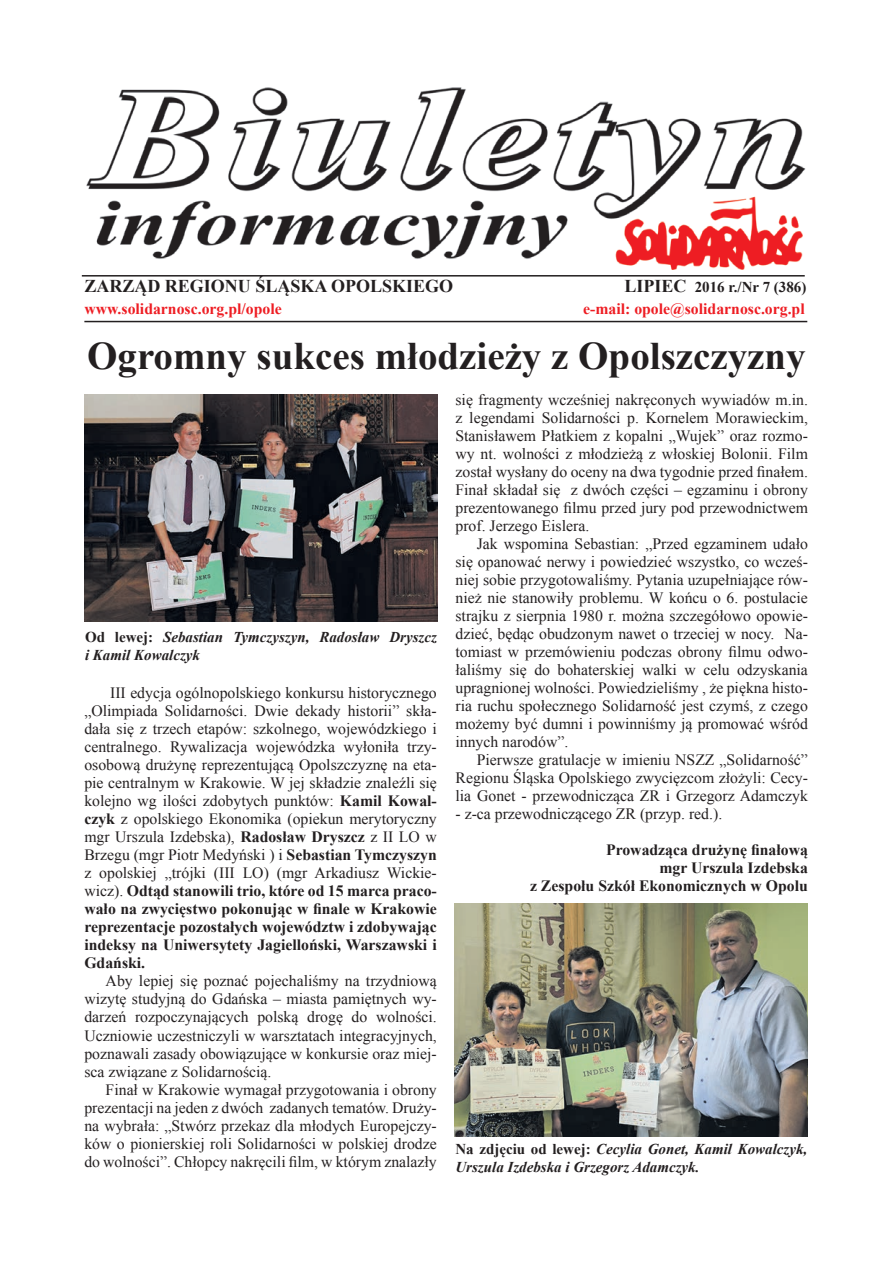
<style>
.page{position:relative;width:893px;height:1263px;background:#fff}
.page>*{position:absolute;margin:0;border:0;box-sizing:border-box;transform-origin:0 0}
.t1{font:700 39px "Times New Roman";color:#231f20}
.t2{font:700 18px "Times New Roman";color:#231f20}
.t3{font:15.75px/18px "Times New Roman";color:#231f20;text-align:justify}
.t4{font:700 15.75px/18px "Times New Roman";color:#231f20;text-align:right}
.t5{font:700 15.75px "Times New Roman";color:#ee1d23}
.t6{font:italic 700 15px/18px "Times New Roman";color:#231f20}
.t7{font:700 15px "Times New Roman";color:#231f20}
.s1{font-size:18px}
.s2{font-style:normal}
.s3{font-weight:700}
</style>
<div class="page">
<hr style="left:82px;top:275px;width:723px;height:2px;background:#231f20">
<hr style="left:84px;top:321px;width:723px;height:1px;background:#231f20">
<img style="left:86px;top:87px;width:720px;height:182px">
<img style="left:455px;top:904px;width:352px;height:233px">
<img style="left:84px;top:394px;width:353px;height:227px">
<p class="t2" style="left:84px;top:273px;width:370px">ZARZĄD REGIONU ŚLĄSKA OPOLSKIEGO</p>
<p class="t7" style="left:624px;top:277px;width:183px"><span class="s1">LIPIEC</span> 2016 r./Nr 7 (386)</p>
<p class="t5" style="left:84px;top:297px;width:199px">www.solidarnosc.org.pl/opole</p>
<p class="t5" style="left:583px;top:298px;width:223px">e-mail: opole@solidarnosc.org.pl</p>
<h1 class="t1" style="left:87px;top:328px;width:720px">Ogromny sukces młodzieży z Opolszczyzny</h1>
<p class="t3" style="left:455px;top:390px;width:354px">się fragmenty wcześniej nakręconych wywiadów m.in. z legendami Solidarności p. Kornelem Morawieckim, Stanisławem Płatkiem z kopalni „Wujek” oraz rozmo&shy;wy nt. wolności z młodzieżą z włoskiej Bolonii. Film został wysłany do oceny na dwa tygodnie przed finałem.<br>Finał składał się z dwóch części – egzaminu i obrony prezentowanego filmu przed jury pod przewodnictwem prof. Jerzego Eislera.</p>
<p class="t3" style="left:455px;top:534px;width:354px;text-indent:21px">Jak wspomina Sebastian: „Przed egzaminem udało się opanować nerwy i powiedzieć wszystko, co wcześ&shy;niej sobie przygotowaliśmy. Pytania uzupełniające rów&shy;nież nie stanowiły problemu. W końcu o 6. postulacie strajku z sierpnia 1980 r. można szczegółowo opowie&shy;dzieć, będąc obudzonym nawet o trzeciej w nocy. Na&shy;tomiast w przemówieniu podczas obrony filmu odwo&shy;łaliśmy się do bohaterskiej walki w celu odzyskania upragnionej wolności. Powiedzieliśmy , że piękna histo&shy;ria ruchu społecznego Solidarność jest czymś, z czego możemy być dumni i powinniśmy ją promować wśród innych narodów”.</p>
<p class="t3" style="left:455px;top:750px;width:354px;text-indent:21px">Pierwsze gratulacje w imieniu NSZZ „Solidarność” Regionu Śląska Opolskiego zwycięzcom złożyli: Cecy&shy;lia Gonet - przewodnicząca ZR i Grzegorz Adamczyk</p>
<p class="t3" style="left:455px;top:804px;width:268px">- z-ca przewodniczącego ZR (przyp. red.).</p>
<p class="t4" style="left:530px;top:840px;width:279px">Prowadząca drużynę finałową<br>mgr Urszula Izdebska<br>z Zespołu Szkół Ekonomicznych w Opolu</p>
<p class="t6" style="left:85px;top:627px;width:353px"><span class="s2">Od lewej:</span> Sebastian Tymczyszyn, Radosław Dryszcz i Kamil Kowalczyk</p>
<p class="t3" style="left:84px;top:684px;width:354px;text-indent:26px">III edycja ogólnopolskiego konkursu historycznego „Olimpiada Solidarności. Dwie dekady historii” skła&shy;dała się z trzech etapów: szkolnego, wojewódzkiego i centralnego. Rywalizacja wojewódzka wyłoniła trzy&shy;osobową drużynę reprezentującą Opolszczyznę na eta&shy;pie centralnym w Krakowie. W jej składzie znaleźli się kolejno wg ilości zdobytych punktów: <span class="s3">Kamil Kowal&shy;czyk</span> z opolskiego Ekonomika (opiekun merytoryczny mgr Urszula Izdebska), <span class="s3">Radosław Dryszcz</span> z II LO w Brzegu (mgr Piotr Medyński ) i <span class="s3">Sebastian Tymczyszyn </span>z opolskiej „trójki (III LO) (mgr Arkadiusz Wickie&shy;wicz). <span class="s3">Odtąd stanowili trio, które od 15 marca praco&shy;wało na zwycięstwo pokonując w finale w Krakowie reprezentacje pozostałych województw i zdobywając indeksy na Uniwersytety Jagielloński, Warszawski i Gdański.</span></p>
<p class="t3" style="left:84px;top:972px;width:354px;text-indent:21px">Aby lepiej się poznać pojechaliśmy na trzydniową wizytę studyjną do Gdańska – miasta pamiętnych wy&shy;darzeń rozpoczynających polską drogę do wolności.<br>Uczniowie uczestniczyli w warsztatach integracyjnych, poznawali zasady obowiązujące w konkursie oraz miej&shy;sca związane z Solidarnością.</p>
<p class="t3" style="left:84px;top:1080px;width:354px;text-indent:21px">Finał w Krakowie wymagał przygotowania i obrony prezentacji na jeden z dwóch zadanych tematów. Druży&shy;na wybrała: „Stwórz przekaz dla młodych Europejczy&shy;ków o pionierskiej roli Solidarności w polskiej drodze do wolności”. Chłopcy nakręcili film, w którym znalazły</p>
<p class="t6" style="left:455px;top:1139px;width:353px"><span class="s2">Na zdjęciu od lewej:</span> Cecylia Gonet, Kamil Kowalczyk,<br>Urszula Izdebska i Grzegorz Adamczyk.</p>
</div>
